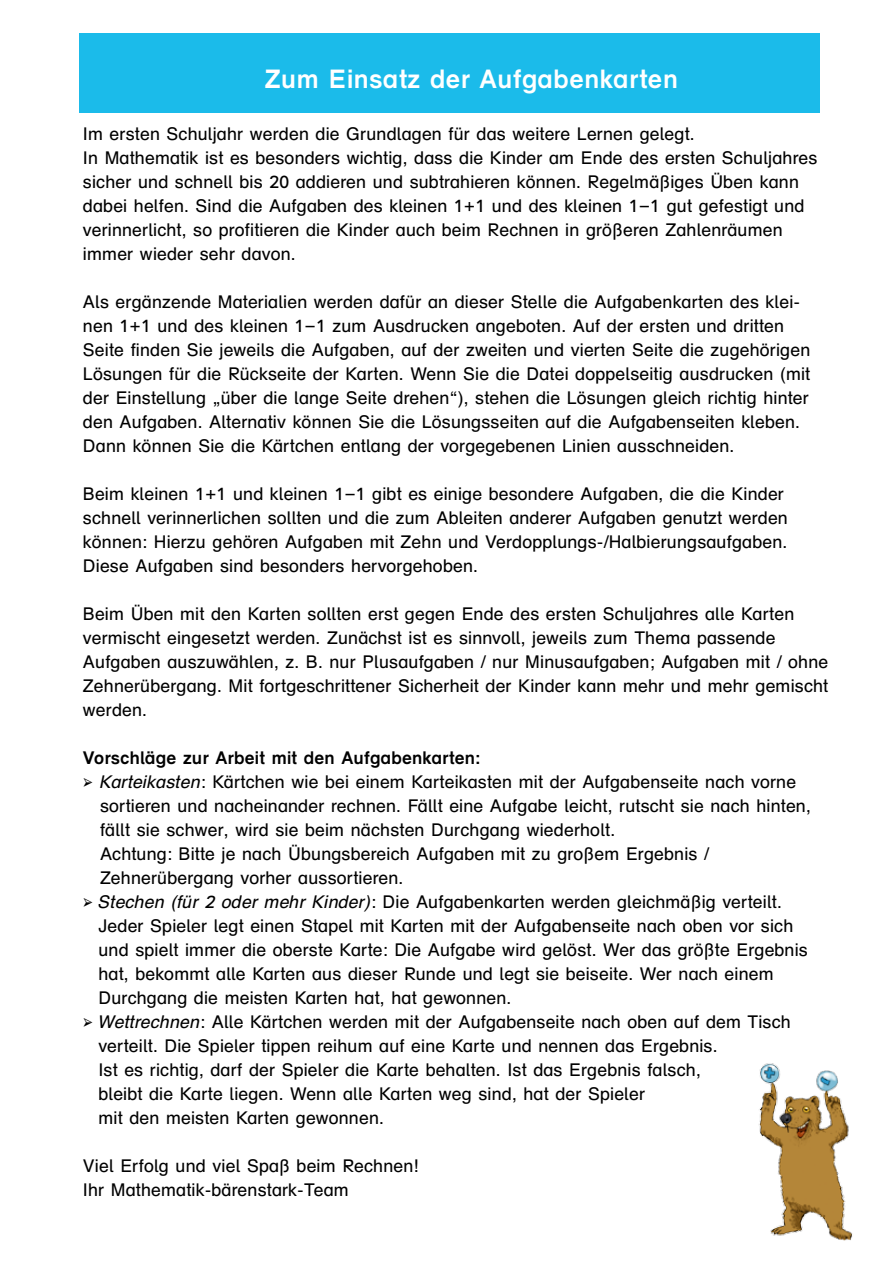
<style>
.page{position:relative;width:893px;height:1263px;background:#fff}
.page>*{position:absolute;margin:0;border:0;box-sizing:border-box;transform-origin:0 0}
.t1{font:700 26.25px "bs Druckschrift Gru 1";letter-spacing:.01em;color:#fff}
.t2{font:18px/24px "bs Druckschrift Gru 1";color:#000}
.t3{font:700 18px "bs Druckschrift Gru 1";color:#000}
.s1{font-style:italic}
</style>
<div class="page">
<div style="left:79px;top:33px;width:741px;height:80px;background:#1bbbea"></div>
<img style="left:758px;top:1063px;width:95px;height:178px">
<h1 class="t1" style="left:265px;top:63px;width:415px">Zum Einsatz der Aufgabenkarten</h1>
<p class="t2" style="left:83px;top:122px;width:736px">Im ersten Schuljahr werden die Grundlagen für das weitere Lernen gelegt.<br>In Mathematik ist es besonders wichtig, dass die Kinder am Ende des ersten Schuljahres sicher und schnell bis 20 addieren und subtrahieren können. Regelmäßiges Üben kann dabei helfen. Sind die Aufgaben des kleinen 1+1 und des kleinen 1−1 gut gefestigt und verinnerlicht, so profitieren die Kinder auch beim Rechnen in größeren Zahlenräumen immer wieder sehr davon.</p>
<p class="t2" style="left:83px;top:290px;width:729px">Als ergänzende Materialien werden dafür an dieser Stelle die Aufgabenkarten des klei&shy;nen 1+1 und des kleinen 1−1 zum Ausdrucken angeboten. Auf der ersten und dritten Seite finden Sie jeweils die Aufgaben, auf der zweiten und vierten Seite die zugehörigen Lösungen für die Rückseite der Karten. Wenn Sie die Datei doppelseitig ausdrucken (mit der Einstellung „über die lange Seite drehen“), stehen die Lösungen gleich richtig hinter den Aufgaben. Alternativ können Sie die Lösungsseiten auf die Aufgabenseiten kleben.<br>Dann können Sie die Kärtchen entlang der vorgegebenen Linien ausschneiden.</p>
<p class="t2" style="left:83px;top:482px;width:707px">Beim kleinen 1+1 und kleinen 1−1 gibt es einige besondere Aufgaben, die die Kinder schnell verinnerlichen sollten und die zum Ableiten anderer Aufgaben genutzt werden können: Hierzu gehören Aufgaben mit Zehn und Verdopplungs-/Halbierungsaufgaben.<br>Diese Aufgaben sind besonders hervorgehoben.</p>
<p class="t2" style="left:83px;top:602px;width:747px">Beim Üben mit den Karten sollten erst gegen Ende des ersten Schuljahres alle Karten vermischt eingesetzt werden. Zunächst ist es sinnvoll, jeweils zum Thema passende Aufgaben auszuwählen, z. B. nur Plusaufgaben / nur Minusaufgaben; Aufgaben mit / ohne Zehnerübergang. Mit fortgeschrittener Sicherheit der Kinder kann mehr und mehr gemischt werden.</p>
<p class="t3" style="left:83px;top:747px;width:399px">Vorschläge zur Arbeit mit den Aufgabenkarten:</p>
<p class="t2" style="left:83px;top:770px;width:715px">⮚ <span class="s1">Karteikasten</span>: Kärtchen wie bei einem Karteikasten mit der Aufgabenseite nach vorne</p>
<p class="t2" style="left:100px;top:794px;width:713px">sortieren und nacheinander rechnen. Fällt eine Aufgabe leicht, rutscht sie nach hinten,</p>
<p class="t2" style="left:100px;top:818px;width:517px">fällt sie schwer, wird sie beim nächsten Durchgang wiederholt.</p>
<p class="t2" style="left:100px;top:842px;width:611px">Achtung: Bitte je nach Übungsbereich Aufgaben mit zu großem Ergebnis /</p>
<p class="t2" style="left:100px;top:866px;width:305px">Zehnerübergang vorher aussortieren.</p>
<p class="t2" style="left:83px;top:890px;width:700px">⮚ <span class="s1">Stechen (für 2 oder mehr Kinder)</span>: Die Aufgabenkarten werden gleichmäßig verteilt.</p>
<p class="t2" style="left:98px;top:914px;width:696px">Jeder Spieler legt einen Stapel mit Karten mit der Aufgabenseite nach oben vor sich</p>
<p class="t2" style="left:98px;top:938px;width:711px">und spielt immer die oberste Karte: Die Aufgabe wird gelöst. Wer das größte Ergebnis</p>
<p class="t2" style="left:98px;top:962px;width:677px">hat, bekommt alle Karten aus dieser Runde und legt sie beiseite. Wer nach einem</p>
<p class="t2" style="left:98px;top:986px;width:415px">Durchgang die meisten Karten hat, hat gewonnen.</p>
<p class="t2" style="left:83px;top:1010px;width:709px">⮚ <span class="s1">Wettrechnen</span>: Alle Kärtchen werden mit der Aufgabenseite nach oben auf dem Tisch</p>
<p class="t2" style="left:98px;top:1034px;width:621px">verteilt. Die Spieler tippen reihum auf eine Karte und nennen das Ergebnis.</p>
<p class="t2" style="left:98px;top:1058px;width:604px">Ist es richtig, darf der Spieler die Karte behalten. Ist das Ergebnis falsch,</p>
<p class="t2" style="left:98px;top:1082px;width:548px">bleibt die Karte liegen. Wenn alle Karten weg sind, hat der Spieler</p>
<p class="t2" style="left:98px;top:1106px;width:287px">mit den meisten Karten gewonnen.</p>
<p class="t2" style="left:83px;top:1154px;width:337px">Viel Erfolg und viel Spaß beim Rechnen!<br>Ihr Mathematik-bärenstark-Team</p>
</div>
